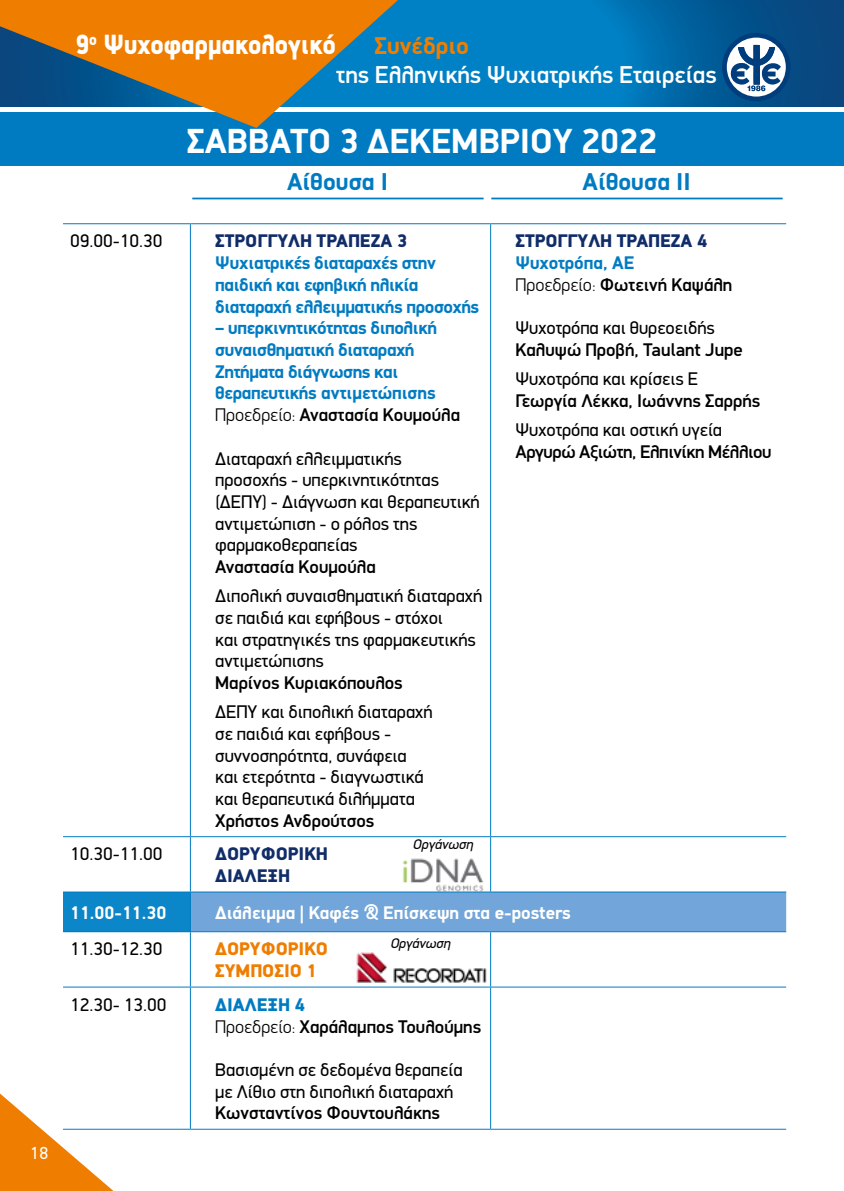
<style>
.page{position:relative;width:844px;height:1191px;background:#fff}
.page>*{position:absolute;margin:0;border:0;box-sizing:border-box;transform-origin:0 0}
.t1{font:700 35px "PF Din Display";color:#fff}
.t2{font:900 28px "PF Din Display";color:#fff;scale:.9 1}
.t3{font:500 24.5px "PF Din Display";color:#fff}
.t4{font:700 24.5px "PF Din Display";color:#007bc2}
.t5{font:700 24.5px "PF Din Display";color:#ef7d00}
.t6{font:18.38px/21.7px "PF Din Display";color:#000}
.t7{font:700 18.38px/21.7px "PF Din Display";letter-spacing:-.02em;color:#007bc2}
.t8{font:500 18.38px/21.7px "PF Din Display";color:#000}
.t9{font:700 18.38px "PF Din Display";color:#fff}
.t10{font:900 18.38px "PF Din Display";letter-spacing:.05em;color:#102d69}
.t11{font:500 18.38px "PF Din Display";letter-spacing:-.02em;color:#000}
.t12{font:900 18.38px/21.7px "PF Din Display";color:#ef7d00}
.t13{font:900 18.38px "PF Din Display";color:#102d69}
.t14{font:17.5px "PF Din Display";color:#fff}
.t15{font:italic 14px "PF Din Display";color:#000}
.s1{font-weight:300;color:#000}
.s2{font-weight:500;color:#000}
.s3{font-weight:700;color:#007bc2}
.s4{font-weight:300}
.s5{font-weight:900;color:#007bc2}
</style>
<div class="page">
<div style="left:0;top:112px;width:843px;height:54px;background:#007bc2"></div>
<hr style="left:843px;top:112px;width:1px;height:54px;background:#007bc2">
<svg style="left:461px;top:0;width:382px;height:107px;background:#016cac"></svg>
<svg style="left:0;top:1093px;width:129px;height:98px"></svg>
<svg style="left:0;top:0;width:461px;height:128px;background:#7e7b5d"></svg>
<svg style="left:843px;top:0;width:1px;height:107px"></svg>
<hr style="left:192px;top:198px;width:291px;height:1px;background:#007bc2">
<hr style="left:491px;top:198px;width:291px;height:1px;background:#007bc2">
<svg style="left:724px;top:35px;width:64px;height:64px"></svg>
<svg style="left:729px;top:45px;width:51px;height:46px"></svg>
<div style="left:721px;top:33px;width:69px;height:68px;border:5px solid #003d7c;border-radius:50%"></div>
<img style="left:402px;top:858px;width:82px;height:33px">
<div style="left:63px;top:892px;width:127px;height:39px;background:#0b86c8"></div>
<hr style="left:190px;top:224px;width:1px;height:612px;background:#007bc2">
<hr style="left:190px;top:837px;width:1px;height:54px;background:#007bc2">
<hr style="left:190px;top:932px;width:1px;height:54px;background:#007bc2">
<hr style="left:190px;top:987px;width:1px;height:141px;background:#007bc2">
<hr style="left:63px;top:836px;width:127px;height:1px;background:#007bc2">
<hr style="left:190px;top:836px;width:300px;height:1px;background:#007bc2">
<hr style="left:490px;top:836px;width:290px;height:1px;background:#007bc2">
<hr style="left:63px;top:891px;width:127px;height:1px;background:#007bc2">
<hr style="left:63px;top:931px;width:127px;height:1px;background:#007bc2">
<svg style="left:190px;top:891px;width:596px;height:41px;background:#6ea4d8"></svg>
<hr style="left:63px;top:986px;width:127px;height:1px;background:#007bc2">
<hr style="left:190px;top:986px;width:300px;height:1px;background:#007bc2">
<hr style="left:490px;top:986px;width:290px;height:1px;background:#007bc2">
<hr style="left:63px;top:1128px;width:127px;height:1px;background:#007bc2">
<hr style="left:190px;top:1128px;width:300px;height:1px;background:#007bc2">
<hr style="left:490px;top:1128px;width:290px;height:1px;background:#007bc2">
<hr style="left:63px;top:223px;width:127px;height:1px;background:#007bc2">
<hr style="left:190px;top:223px;width:300px;height:1px;background:#007bc2">
<hr style="left:490px;top:223px;width:290px;height:1px;background:#007bc2">
<hr style="left:490px;top:224px;width:1px;height:612px;background:#007bc2">
<hr style="left:490px;top:837px;width:1px;height:54px;background:#007bc2">
<hr style="left:490px;top:932px;width:1px;height:54px;background:#007bc2">
<hr style="left:490px;top:987px;width:1px;height:141px;background:#007bc2">
<img style="left:356px;top:952px;width:131px;height:31px">
<p class="t14" style="left:30px;top:1142px;width:20px">18</p>
<h2 class="t2" style="left:75px;top:27px;width:291px">9<sup>o</sup> Ψυχοφαρμακολογικό</h2>
<h3 class="t5" style="left:374px;top:31px;width:96px">Συνέδριο</h3>
<h3 class="t3" style="left:336px;top:60px;width:382px">της Eλληνικής Ψυχιατρικής Εταιρείας</h3>
<h1 class="t1" style="left:187px;top:119px;width:472px">Σάββατο 3 Δεκεμβρίου 2022</h1>
<h3 class="t4" style="left:287px;top:166px;width:98px">Αίθουσα Ι</h3>
<h3 class="t4" style="left:582px;top:166px;width:110px">Αίθουσα Ι I</h3>
<p class="t6" style="left:70px;top:230px;width:94px">09.00-10.30</p>
<p class="t10" style="left:215px;top:230px;width:193px">Στρογγυλή Τράπ εζα 3</p>
<p class="t7" style="left:215px;top:252px;width:265px">Ψυχιατρικές διαταραχές στην παιδική και εφηβική ηλικία διαταραχή ελλειμματικής προσοχής</p>
<p class="t7" style="left:215px;top:317px;width:246px">– υπερκινητικότητας διπολική συναισθηματική διαταραχή<br>Ζητήματα διάγνωσης και θεραπευτικής αντιμετώπισης<br><span class="s1">Προεδρείο:</span> <span class="s2">Αναστασία Κουμούλα</span></p>
<p class="t6" style="left:215px;top:447px;width:266px">Διαταραχή ελλειμματικής<br>προσοχής - υπερκινητικότητας (ΔΕΠΥ) - Διάγνωση και θεραπευτική αντιμετώπιση - ο ρόλος της φαρμακοθεραπείας</p>
<p class="t8" style="left:215px;top:556px;width:162px">Αναστασία Κουμούλα</p>
<p class="t6" style="left:215px;top:585px;width:268px">Διπολική συναισθηματική διαταραχή σε παιδιά και εφήβους - στόχοι<br>και στρατηγικές της φαρμακευτικής αντιμετώπισης</p>
<p class="t8" style="left:215px;top:672px;width:189px">Μαρίνος Κυριακόπουλος</p>
<p class="t6" style="left:215px;top:701px;width:22px">ΔΕΠΥ</p>
<p class="t6" style="left:215px;top:701px;width:219px;text-indent:46px">και διπολική διαταραχή σε παιδιά και εφήβους - συννοσηρότητα, συνάφεια και ετερότητα - διαγνωστικά και θεραπευτικά διλήμματα</p>
<p class="t8" style="left:215px;top:809px;width:160px">Χρήστος Ανδρούτσος</p>
<p class="t10" style="left:515px;top:230px;width:193px">Στρογγυλή Τράπ εζα 4</p>
<p class="t8" style="left:515px;top:252px;width:218px"><span class="s3">Ψυχοτρόπα, ΑΕ<br></span><span class="s4">Προεδρείο:</span> Φωτεινή Καψάλη</p>
<p class="t6" style="left:515px;top:317px;width:201px">Ψυχοτρόπα και θυρεοειδής</p>
<p class="t8" style="left:515px;top:339px;width:229px">Καλυψώ Προβή, Taulant Jupe</p>
<p class="t6" style="left:515px;top:368px;width:182px">Ψυχοτρόπα και κρίσεις Ε</p>
<p class="t8" style="left:515px;top:389px;width:246px">Γεωργία Λέκκα, Ιωάννης Σαρρής</p>
<p class="t6" style="left:515px;top:419px;width:208px">Ψυχοτρόπα και οστική υγεία</p>
<p class="t11" style="left:515px;top:440px;width:258px">Αργυρώ Αξιώτη, Ελπινίκη Μέλλιου</p>
<p class="t15" style="left:413px;top:836px;width:62px">Οργάνωση</p>
<p class="t6" style="left:70px;top:843px;width:94px">10.30-11.00</p>
<p class="t13" style="left:215px;top:843px;width:72px">ΔΟΡΥΦΟΡΙΚ</p>
<p class="t13" style="left:316px;top:843px;width:13px">Η</p>
<p class="t13" style="left:215px;top:864px;width:23px">ΔΙΑΛΕΞ</p>
<p class="t13" style="left:278px;top:864px;width:13px">Η</p>
<p class="t9" style="left:70px;top:901px;width:98px">11.00-11.30</p>
<p class="t9" style="left:215px;top:901px;width:357px">Διάλειμμα | Καφές &amp; Επίσκεψη στα e-posters</p>
<p class="t6" style="left:70px;top:938px;width:94px">11.30-12.30</p>
<p class="t12" style="left:215px;top:938px;width:103px">ΔΟΡΥΦΟΡΙΚΟ<br>ΣΥΜΠΟΣΙΟ 1</p>
<p class="t6" style="left:70px;top:993px;width:98px">12.30- 13.00</p>
<p class="t8" style="left:215px;top:993px;width:267px"><span class="s5">Διάλεξη 4<br></span><span class="s4">Προεδρείο:</span> Χαράλαμπος Τουλούμης</p>
<p class="t6" style="left:215px;top:1058px;width:249px">Βασισμένη σε δεδομένα θεραπεία με Λίθιο στη διπολική διαταραχή</p>
<p class="t8" style="left:215px;top:1102px;width:226px">Κωνσταντίνος Φουντουλάκης</p>
<p class="t15" style="left:390px;top:934px;width:62px">Οργάνωση</p>
</div>
